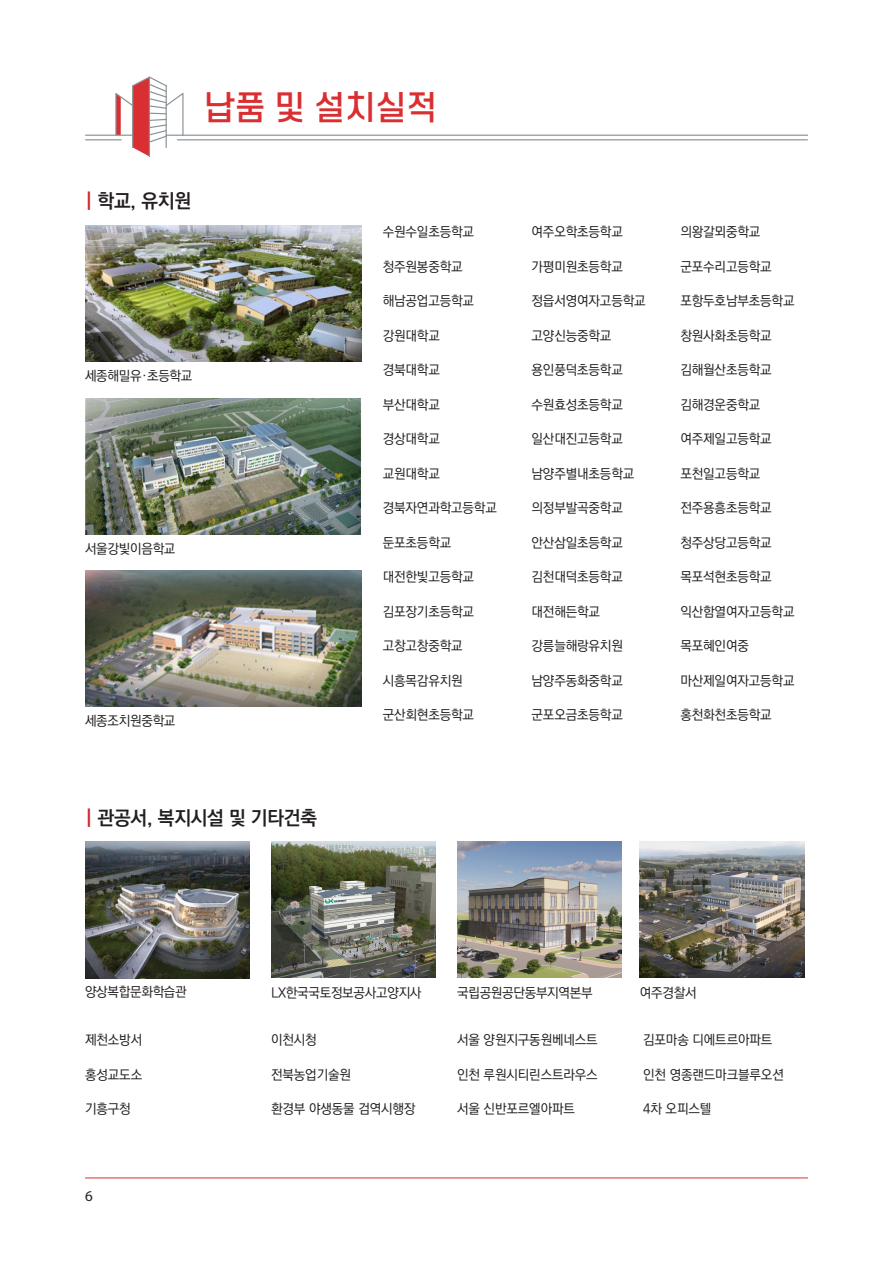
<style>
.page{position:relative;width:893px;height:1263px;background:#fff}
.page>*{position:absolute;margin:0;border:0;box-sizing:border-box;transform-origin:0 0}
.t1{font:500 33px "S Core Dream 5";letter-spacing:-.01em;color:#da2f32}
.t2{font:19.5px "Ko Pub Dotum PB";letter-spacing:-.01em;color:#231f20}
.t3{font:15px "Myriad Pro";color:#231f20}
.t4{font:13.5px "Ko Pub Dotum PM";letter-spacing:-.01em;color:#231f20}
.s1{color:#d1232a}
</style>
<div class="page">
<hr style="left:85px;top:135px;width:48px;height:1px;background:#8a9297">
<hr style="left:85px;top:139px;width:37px;height:1px;background:#8a9297">
<hr style="left:166px;top:135px;width:642px;height:1px;background:#8a9297">
<hr style="left:177px;top:139px;width:631px;height:1px;background:#8a9297">
<svg style="left:115px;top:76px;width:69px;height:81px"></svg>
<hr style="left:85px;top:1177px;width:723px;height:1px;background:#da2f32">
<img style="left:85px;top:842px;width:165px;height:136px">
<img style="left:271px;top:842px;width:165px;height:136px">
<img style="left:457px;top:842px;width:165px;height:136px">
<img style="left:640px;top:842px;width:165px;height:136px">
<img style="left:85px;top:225px;width:276px;height:136px">
<img style="left:85px;top:398px;width:276px;height:136px">
<img style="left:85px;top:571px;width:276px;height:136px">
<p class="t1" style="left:204px;top:84px;width:235px">납품 및 설치실적</p>
<p class="t2" style="left:85px;top:191px;width:107px"><span class="s1">|</span> 학교, 유치원</p>
<p class="t4" style="left:85px;top:369px;width:109px">세종해밀유·초등학교</p>
<p class="t4" style="left:85px;top:542px;width:92px">서울강빛이음학교</p>
<p class="t4" style="left:85px;top:714px;width:92px">세종조치원중학교</p>
<p class="t4" style="left:383px;top:225px;width:93px">수원수일초등학교</p>
<p class="t4" style="left:383px;top:260px;width:81px">청주원봉중학교</p>
<p class="t4" style="left:383px;top:294px;width:93px">해남공업고등학교</p>
<p class="t4" style="left:383px;top:329px;width:59px">강원대학교</p>
<p class="t4" style="left:383px;top:363px;width:59px">경북대학교</p>
<p class="t4" style="left:383px;top:398px;width:59px">부산대학교</p>
<p class="t4" style="left:383px;top:432px;width:59px">경상대학교</p>
<p class="t4" style="left:383px;top:467px;width:59px">교원대학교</p>
<p class="t4" style="left:383px;top:501px;width:116px">경북자연과학고등학교</p>
<p class="t4" style="left:383px;top:536px;width:70px">둔포초등학교</p>
<p class="t4" style="left:383px;top:570px;width:93px">대전한빛고등학교</p>
<p class="t4" style="left:383px;top:605px;width:93px">김포장기초등학교</p>
<p class="t4" style="left:383px;top:639px;width:81px">고창고창중학교</p>
<p class="t4" style="left:383px;top:674px;width:81px">시흥목감유치원</p>
<p class="t4" style="left:383px;top:708px;width:93px">군산회현초등학교</p>
<p class="t2" style="left:85px;top:808px;width:233px"><span class="s1">|</span> 관공서, 복지시설 및 기타건축</p>
<p class="t4" style="left:531px;top:225px;width:93px">여주오학초등학교</p>
<p class="t4" style="left:531px;top:260px;width:93px">가평미원초등학교</p>
<p class="t4" style="left:531px;top:294px;width:116px">정읍서영여자고등학교</p>
<p class="t4" style="left:531px;top:329px;width:81px">고양신능중학교</p>
<p class="t4" style="left:531px;top:363px;width:93px">용인풍덕초등학교</p>
<p class="t4" style="left:531px;top:398px;width:93px">수원효성초등학교</p>
<p class="t4" style="left:531px;top:432px;width:93px">일산대진고등학교</p>
<p class="t4" style="left:531px;top:467px;width:104px">남양주별내초등학교</p>
<p class="t4" style="left:531px;top:501px;width:93px">의정부발곡중학교</p>
<p class="t4" style="left:531px;top:536px;width:93px">안산삼일초등학교</p>
<p class="t4" style="left:531px;top:570px;width:93px">김천대덕초등학교</p>
<p class="t4" style="left:531px;top:605px;width:70px">대전해든학교</p>
<p class="t4" style="left:531px;top:639px;width:93px">강릉늘해랑유치원</p>
<p class="t4" style="left:531px;top:674px;width:93px">남양주동화중학교</p>
<p class="t4" style="left:531px;top:708px;width:93px">군포오금초등학교</p>
<p class="t4" style="left:680px;top:225px;width:81px">의왕갈뫼중학교</p>
<p class="t4" style="left:680px;top:260px;width:93px">군포수리고등학교</p>
<p class="t4" style="left:680px;top:294px;width:116px">포항두호남부초등학교</p>
<p class="t4" style="left:680px;top:329px;width:93px">창원사화초등학교</p>
<p class="t4" style="left:680px;top:363px;width:93px">김해월산초등학교</p>
<p class="t4" style="left:680px;top:398px;width:81px">김해경운중학교</p>
<p class="t4" style="left:680px;top:432px;width:93px">여주제일고등학교</p>
<p class="t4" style="left:680px;top:467px;width:81px">포천일고등학교</p>
<p class="t4" style="left:680px;top:501px;width:93px">전주용흥초등학교</p>
<p class="t4" style="left:680px;top:536px;width:93px">청주상당고등학교</p>
<p class="t4" style="left:680px;top:570px;width:93px">목포석현초등학교</p>
<p class="t4" style="left:680px;top:605px;width:116px">익산함열여자고등학교</p>
<p class="t4" style="left:680px;top:639px;width:70px">목포혜인여중</p>
<p class="t4" style="left:680px;top:674px;width:116px">마산제일여자고등학교</p>
<p class="t4" style="left:680px;top:708px;width:93px">홍천화천초등학교</p>
<p class="t4" style="left:85px;top:985px;width:103px">양상복합문화학습관</p>
<p class="t4" style="left:271px;top:986px;width:152px">LX한국국토정보공사고양지사</p>
<p class="t4" style="left:457px;top:986px;width:137px">국립공원공단동부지역본부</p>
<p class="t4" style="left:640px;top:986px;width:58px">여주경찰서</p>
<p class="t4" style="left:85px;top:1033px;width:59px">제천소방서</p>
<p class="t4" style="left:85px;top:1068px;width:59px">홍성교도소</p>
<p class="t4" style="left:85px;top:1102px;width:47px">기흥구청</p>
<p class="t4" style="left:457px;top:1033px;width:142px">서울 양원지구동원베네스트</p>
<p class="t4" style="left:457px;top:1068px;width:142px">인천 루원시티린스트라우스</p>
<p class="t4" style="left:457px;top:1102px;width:119px">서울 신반포르엘아파트</p>
<p class="t4" style="left:271px;top:1033px;width:47px">이천시청</p>
<p class="t4" style="left:271px;top:1068px;width:81px">전북농업기술원</p>
<p class="t4" style="left:271px;top:1102px;width:146px">환경부 야생동물 검역시행장</p>
<p class="t4" style="left:643px;top:1033px;width:131px">김포마송 디에트르아파트</p>
<p class="t4" style="left:643px;top:1068px;width:142px">인천 영종랜드마크블루오션</p>
<p class="t4" style="left:643px;top:1102px;width:70px">4차 오피스텔</p>
<p class="t3" style="left:85px;top:1187px;width:9px">6</p>
</div>
